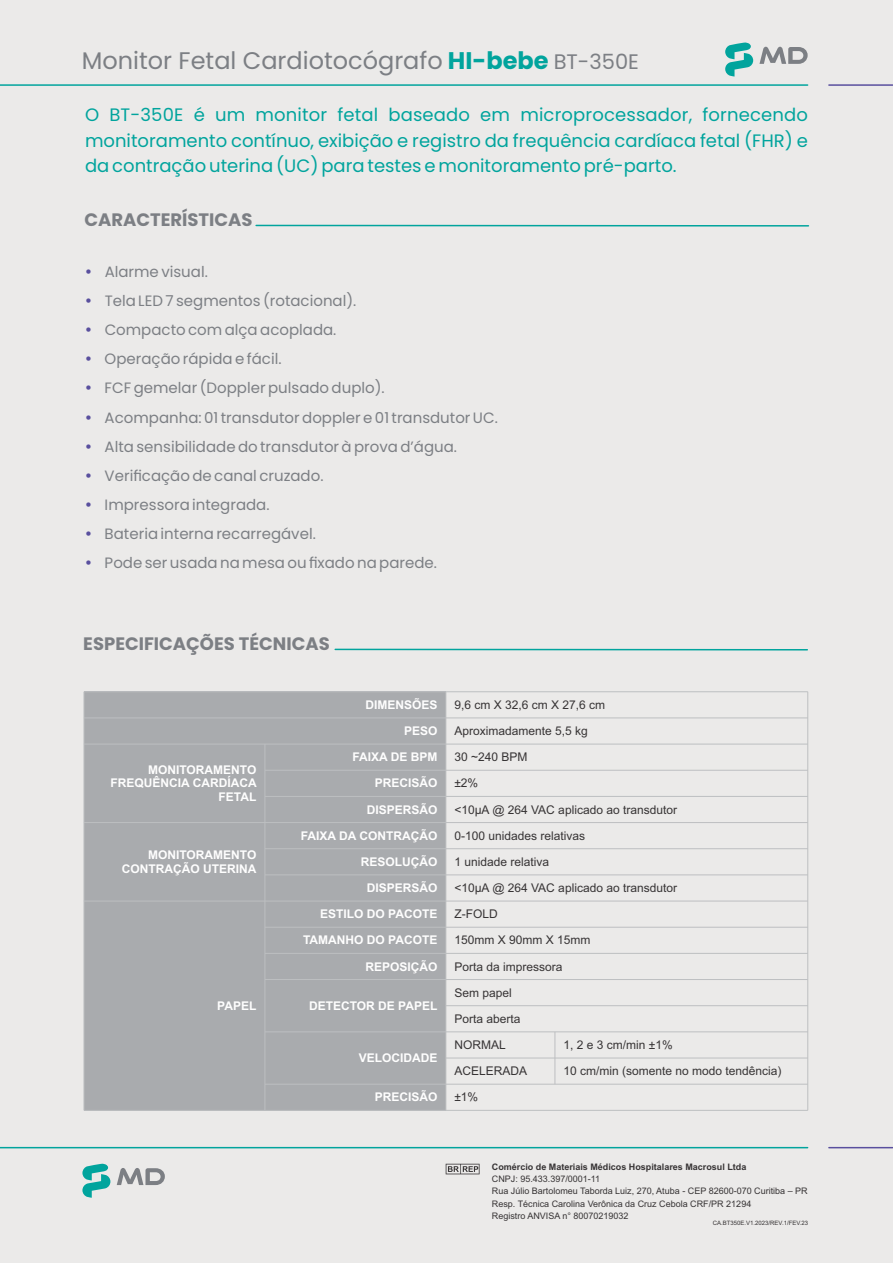
<style>
.page{position:relative;width:893px;height:1263px;background:#ebeae9}
.page>*{position:absolute;margin:0;border:0;box-sizing:border-box;transform-origin:0 0}
.t1{font:24px "Poppins";color:#7c7f84}
.t2{font:18px/25.3px "Poppins";color:#01a49d;text-align:justify}
.t3{font:700 18px "Poppins";color:#7c7f84}
.t4{font:15px/29.1px "Poppins";color:#7c7f84}
.t5{font:12px/26.1px "Arial";color:#373435}
.t6{font:700 12px/13.4px "Arial";color:#fefefe;text-align:right}
.t7{font:9px/12px "Arial";color:#373435}
.t8{font:700 9px "Arial";color:#373435}
.t9{font:6px "Arial";color:#373435}
.s1{font-weight:700;color:#01a49d}
.s2{font-size:21px}
</style>
<div class="page">
<div style="left:84px;top:692px;width:362px;height:26px;background:#a9abae"></div>
<div style="left:84px;top:718px;width:362px;height:26px;background:#a9abae"></div>
<div style="left:84px;top:744px;width:181px;height:78px;background:#a9abae"></div>
<div style="left:265px;top:744px;width:181px;height:26px;background:#a9abae"></div>
<div style="left:265px;top:770px;width:181px;height:26px;background:#a9abae"></div>
<div style="left:265px;top:796px;width:181px;height:26px;background:#a9abae"></div>
<div style="left:84px;top:822px;width:181px;height:79px;background:#a9abae"></div>
<div style="left:265px;top:822px;width:181px;height:27px;background:#a9abae"></div>
<div style="left:265px;top:849px;width:181px;height:26px;background:#a9abae"></div>
<div style="left:265px;top:875px;width:181px;height:26px;background:#a9abae"></div>
<div style="left:84px;top:901px;width:181px;height:209px;background:#a9abae"></div>
<div style="left:265px;top:901px;width:181px;height:26px;background:#a9abae"></div>
<div style="left:265px;top:927px;width:181px;height:26px;background:#a9abae"></div>
<div style="left:265px;top:953px;width:181px;height:26px;background:#a9abae"></div>
<div style="left:265px;top:979px;width:181px;height:53px;background:#a9abae"></div>
<div style="left:265px;top:1032px;width:181px;height:52px;background:#a9abae"></div>
<div style="left:265px;top:1084px;width:181px;height:26px;background:#a9abae"></div>
<hr style="left:84px;top:692px;width:1px;height:418px;background:#bdbfc1">
<hr style="left:265px;top:744px;width:1px;height:366px;background:#bdbfc1">
<hr style="left:446px;top:692px;width:1px;height:418px;background:#bdbfc1">
<hr style="left:555px;top:1032px;width:1px;height:52px;background:#bdbfc1">
<hr style="left:807px;top:692px;width:1px;height:418px;background:#bdbfc1">
<hr style="left:84px;top:1110px;width:724px;height:1px;background:#bdbfc1">
<hr style="left:265px;top:1084px;width:543px;height:1px;background:#bdbfc1">
<hr style="left:446px;top:1058px;width:362px;height:1px;background:#bdbfc1">
<hr style="left:265px;top:1031px;width:543px;height:1px;background:#bdbfc1">
<hr style="left:446px;top:1005px;width:362px;height:1px;background:#bdbfc1">
<hr style="left:265px;top:979px;width:543px;height:1px;background:#bdbfc1">
<hr style="left:265px;top:953px;width:543px;height:1px;background:#bdbfc1">
<hr style="left:265px;top:927px;width:543px;height:1px;background:#bdbfc1">
<hr style="left:84px;top:901px;width:724px;height:1px;background:#bdbfc1">
<hr style="left:265px;top:875px;width:543px;height:1px;background:#bdbfc1">
<hr style="left:265px;top:848px;width:543px;height:1px;background:#bdbfc1">
<hr style="left:84px;top:822px;width:724px;height:1px;background:#bdbfc1">
<hr style="left:265px;top:796px;width:543px;height:1px;background:#bdbfc1">
<hr style="left:265px;top:770px;width:543px;height:1px;background:#bdbfc1">
<hr style="left:84px;top:744px;width:724px;height:1px;background:#bdbfc1">
<hr style="left:84px;top:718px;width:724px;height:1px;background:#bdbfc1">
<hr style="left:84px;top:691px;width:724px;height:1px;background:#bdbfc1">
<svg style="left:759px;top:47px;width:49px;height:17px"></svg>
<svg style="left:725px;top:42px;width:28px;height:35px"></svg>
<hr style="left:0;top:84px;width:808px;height:2px;background:#01a49d">
<hr style="left:829px;top:84px;width:64px;height:2px;background:#594f9e">
<hr style="left:0;top:1147px;width:808px;height:1px;background:#01a49d">
<hr style="left:829px;top:1147px;width:64px;height:1px;background:#594f9e">
<svg style="left:117px;top:1168px;width:48px;height:17px"></svg>
<svg style="left:82px;top:1163px;width:28px;height:35px"></svg>
<hr style="left:335px;top:649px;width:472px;height:1px;background:#01a49d">
<hr style="left:256px;top:225px;width:552px;height:2px;background:#01a49d">
<svg style="left:446px;top:1164px;width:34px;height:10px"></svg>
<h1 class="t1" style="left:82px;top:43px;width:559px">Monitor Fetal Cardiotocógrafo <span class="s1">HI-bebe</span> <span class="s2">BT-350E</span></h1>
<p class="t2" style="left:85px;top:102px;width:724px">O BT-350E é um monitor fetal baseado em microprocessador, fornecendo monitoramento contínuo, exibição e registro da frequência cardíaca fetal (FHR) e da contração uterina (UC) para testes e monitoramento pré-parto.</p>
<p class="t3" style="left:84px;top:207px;width:170px">CARACTERÍSTICAS</p>
<p class="t4" style="left:105px;top:257px;width:395px">Alarme visual.<br>Tela LED 7 segmentos (rotacional).<br>Compacto com alça acoplada.<br>Operação rápida e fácil.<br>FCF gemelar (Doppler pulsado duplo).<br>Acompanha: 01 transdutor doppler e 01 transdutor UC.<br>Alta sensibilidade do transdutor à prova d’água.<br>Verificação de canal cruzado.<br>Impressora integrada.<br>Bateria interna recarregável.<br>Pode ser usada na mesa ou fixado na parede.</p>
<p class="t3" style="left:83px;top:631px;width:248px">ESPECIFICAÇÕES TÉCNICAS</p>
<p class="t6" style="left:111px;top:764px;width:148px">MONITORAMENTO<br>FREQUÊNCIA CARDÍACA<br>FETAL</p>
<p class="t6" style="left:365px;top:699px;width:74px">DIMENSÕES</p>
<p class="t5" style="left:454px;top:693px;width:152px">9,6 cm X 32,6 cm X 27,6 cm</p>
<p class="t6" style="left:404px;top:725px;width:35px">PESO</p>
<p class="t5" style="left:454px;top:719px;width:135px">Aproximadamente 5,5 kg</p>
<p class="t6" style="left:352px;top:751px;width:86px">FAIXA DE BPM</p>
<p class="t5" style="left:454px;top:745px;width:75px">30 ~240 BPM</p>
<p class="t6" style="left:375px;top:778px;width:64px">PRECISÃO</p>
<p class="t5" style="left:454px;top:771px;width:25px">±2%</p>
<p class="t6" style="left:367px;top:804px;width:72px">DISPERSÃO</p>
<p class="t5" style="left:454px;top:797px;width:224px">&lt;10μA @ 264 VAC aplicado ao transdutor</p>
<p class="t6" style="left:122px;top:849px;width:136px">MONITORAMENTO<br>CONTRAÇÃO UTERINA</p>
<p class="t6" style="left:217px;top:1000px;width:41px">PAPEL</p>
<p class="t6" style="left:301px;top:830px;width:138px">FAIXA DA CONTRAÇÃO</p>
<p class="t5" style="left:454px;top:824px;width:132px">0-100 unidades relativas</p>
<p class="t6" style="left:361px;top:856px;width:78px">RESOLUÇÃO</p>
<p class="t5" style="left:454px;top:850px;width:96px">1 unidade relativa</p>
<p class="t6" style="left:367px;top:882px;width:72px">DISPERSÃO</p>
<p class="t5" style="left:454px;top:876px;width:224px">&lt;10μA @ 264 VAC aplicado ao transdutor</p>
<p class="t6" style="left:320px;top:908px;width:119px">ESTILO DO PACOTE</p>
<p class="t5" style="left:454px;top:902px;width:45px">Z-FOLD</p>
<p class="t6" style="left:303px;top:935px;width:136px">TAMANHO DO PACOTE</p>
<p class="t5" style="left:454px;top:928px;width:138px">150mm X 90mm X 15mm</p>
<p class="t6" style="left:365px;top:961px;width:74px">REPOSIÇÃO</p>
<p class="t5" style="left:454px;top:954px;width:110px">Porta da impressora</p>
<p class="t6" style="left:309px;top:1000px;width:130px">DETECTOR DE PAPEL</p>
<p class="t5" style="left:454px;top:980px;width:68px">Sem papel<br>Porta aberta</p>
<p class="t6" style="left:359px;top:1052px;width:80px">VELOCIDADE</p>
<p class="t5" style="left:454px;top:1033px;width:53px">NORMAL</p>
<p class="t5" style="left:563px;top:1033px;width:111px">1, 2 e 3 cm/min ±1%</p>
<p class="t5" style="left:454px;top:1059px;width:74px">ACELERADA</p>
<p class="t5" style="left:563px;top:1059px;width:220px">10 cm/min (somente no modo tendência)</p>
<p class="t6" style="left:375px;top:1092px;width:64px">PRECISÃO</p>
<p class="t5" style="left:454px;top:1085px;width:25px">±1%</p>
<p class="t8" style="left:492px;top:1164px;width:256px">Comércio de Materiais Médicos Hospitalares Macrosul Ltda</p>
<p class="t7" style="left:492px;top:1174px;width:317px">CNPJ: 95.433.397/0001-11<br>Rua Júlio Bartolomeu Taborda Luiz, 270, Atuba - CEP 82600-070 Curitiba – PR Resp. Técnica Carolina Verônica da Cruz Cebola CRF/PR 21294<br>Registro ANVISA n° 80070219032</p>
<p class="t9" style="left:713px;top:1220px;width:97px">CA.BT350E.V1.2023/REV.1/FEV.23</p>
</div>
